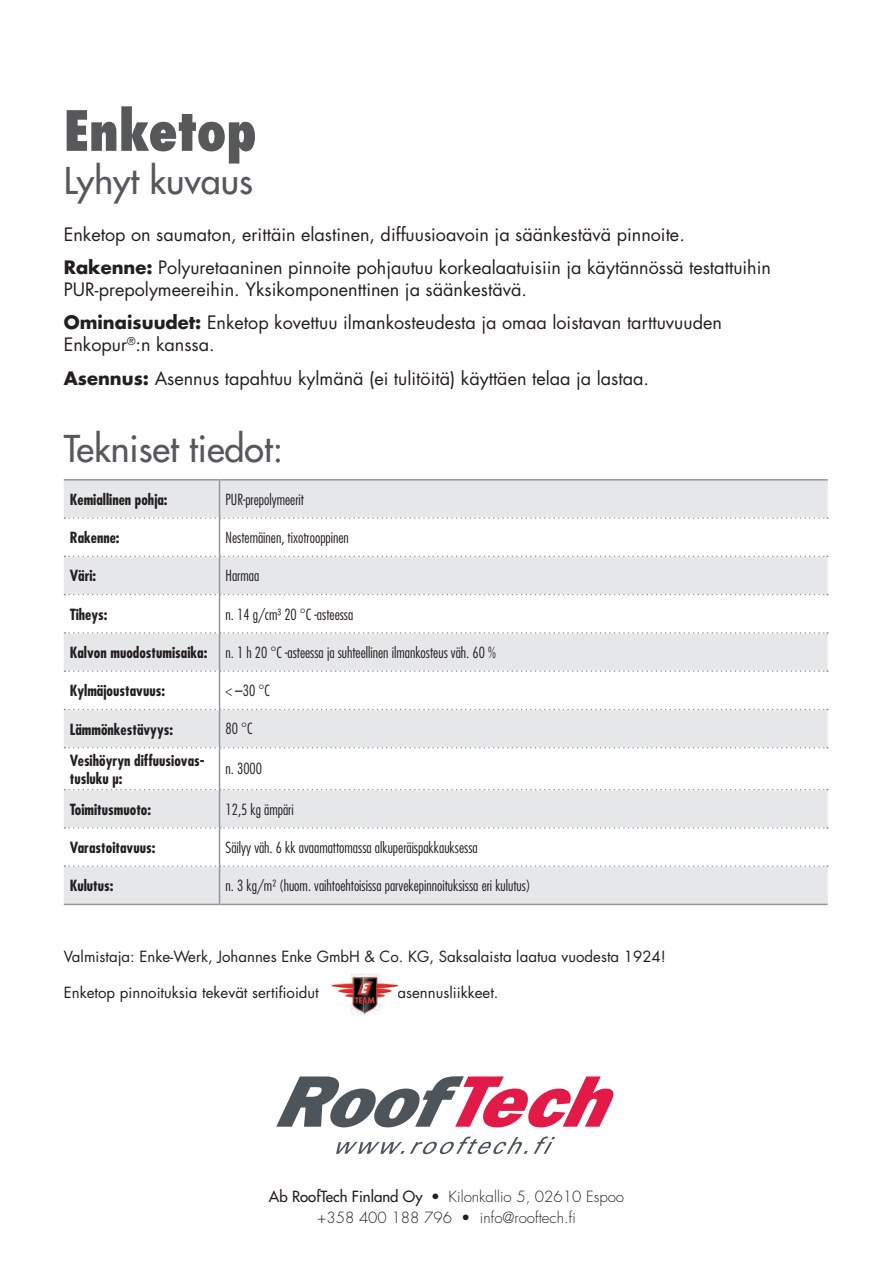
<style>
.page{position:relative;width:893px;height:1263px;background:#fff}
.page>*{position:absolute;margin:0;border:0;box-sizing:border-box;transform-origin:0 0}
.t1{font:800 condensed 54px "Futura";color:#57585a}
.t2{font:36px "Futura";color:#57585a}
.t3{font:18px/33.6px "Futura";color:#231f20}
.t4{font:300 condensed 15px "Futura";color:#231f20}
.t5{font:700 condensed 15px/18px "Futura";color:#231f20}
.t6{font:15px "Futura";color:#231f20}
.t7{font:300 15px/21px "Futura";color:#231f20;text-align:center}
.s1{font-weight:700}
.s2{font-weight:400}
</style>
<div class="page">
<svg style="left:64px;top:481px;width:764px;height:423px;fill:#e6e7e9"></svg>
<hr style="left:64px;top:479px;width:156px;height:2px;background:#939598">
<hr style="left:220px;top:479px;width:608px;height:2px;background:#939598">
<hr style="left:64px;top:904px;width:156px;height:1px;background:#939598">
<hr style="left:220px;top:904px;width:608px;height:1px;background:#939598">
<hr style="left:219px;top:481px;width:1px;height:36px;background:#939598">
<hr style="left:219px;top:519px;width:1px;height:37px;background:#939598">
<hr style="left:219px;top:557px;width:1px;height:37px;background:#939598">
<hr style="left:219px;top:595px;width:1px;height:37px;background:#939598">
<hr style="left:219px;top:634px;width:1px;height:36px;background:#939598">
<hr style="left:219px;top:672px;width:1px;height:37px;background:#939598">
<hr style="left:219px;top:710px;width:1px;height:37px;background:#939598">
<hr style="left:219px;top:748px;width:1px;height:41px;background:#939598">
<hr style="left:219px;top:790px;width:1px;height:37px;background:#939598">
<hr style="left:219px;top:829px;width:1px;height:36px;background:#939598">
<hr style="left:219px;top:867px;width:1px;height:37px;background:#939598">
<svg style="left:65px;top:556px;width:763px;height:1px"></svg>
<svg style="left:65px;top:594px;width:763px;height:1px"></svg>
<svg style="left:65px;top:632px;width:763px;height:2px"></svg>
<svg style="left:65px;top:670px;width:763px;height:2px"></svg>
<svg style="left:65px;top:709px;width:763px;height:1px"></svg>
<svg style="left:65px;top:747px;width:763px;height:1px"></svg>
<svg style="left:65px;top:789px;width:763px;height:1px"></svg>
<svg style="left:65px;top:827px;width:763px;height:2px"></svg>
<svg style="left:65px;top:517px;width:763px;height:2px"></svg>
<svg style="left:65px;top:865px;width:763px;height:2px"></svg>
<svg style="left:276px;top:1076px;width:337px;height:51px"></svg>
<svg style="left:336px;top:1136px;width:192px;height:18px"></svg>
<svg style="left:534px;top:1136px;width:21px;height:18px"></svg>
<img style="left:330px;top:973px;width:67px;height:42px">
<img style="left:330px;top:985px;width:67px;height:17px">
<h1 class="t1" style="left:64px;top:94px;width:194px">Enketop</h1>
<h2 class="t2" style="left:64px;top:158px;width:191px">Lyhyt kuvaus</h2>
<p class="t3" style="left:64px;top:217px;width:709px">Enketop on saumaton, erittäin elastinen, diffuusioavoin ja säänkestävä pinnoite.<br><span class="s1">Rakenne:</span> Polyuretaaninen pinnoite pohjautuu korkealaatuisiin ja käytännössä testattuihin</p>
<p class="t3" style="left:64px;top:272px;width:660px">PUR-prepolymeereihin. Yksikomponenttinen ja säänkestävä.<br><span class="s1">Ominaisuudet:</span> Enketop kovettuu ilmankosteudesta ja omaa loistavan tarttuvuuden</p>
<p class="t3" style="left:64px;top:328px;width:587px">Enkopur<sup>®</sup>:n kanssa.<br><span class="s1">Asennus:</span> Asennus tapahtuu kylmänä (ei tulitöitä) käyttäen telaa ja lastaa.</p>
<h2 class="t2" style="left:64px;top:426px;width:221px">Tekniset tiedot:</h2>
<p class="t5" style="left:70px;top:490px;width:99px">Kemiallinen pohja:</p>
<p class="t4" style="left:226px;top:490px;width:80px">PUR-prepolymeerit</p>
<p class="t5" style="left:70px;top:529px;width:51px">Rakenne:</p>
<p class="t4" style="left:226px;top:529px;width:125px">Nestemäinen, tixotrooppinen</p>
<p class="t5" style="left:70px;top:567px;width:28px">Väri:</p>
<p class="t4" style="left:226px;top:567px;width:35px">Harmaa</p>
<p class="t5" style="left:70px;top:605px;width:39px">Tiheys:</p>
<p class="t4" style="left:226px;top:605px;width:129px">n. 14 g/cm³ 20 °C -asteessa</p>
<p class="t4" style="left:70px;top:643px;width:428px"><span class="s1">Kalvon muodostumisaika:</span> n. 1 h 20 °C -asteessa ja suhteellinen ilmankosteus väh. 60 %</p>
<p class="t5" style="left:70px;top:682px;width:97px">Kylmäjoustavuus:</p>
<p class="t4" style="left:226px;top:682px;width:46px">&lt; –30 °C</p>
<p class="t5" style="left:70px;top:720px;width:105px">Lämmönkestävyys:</p>
<p class="t4" style="left:226px;top:720px;width:29px">80 °C</p>
<p class="t5" style="left:70px;top:751px;width:136px">Vesihöyryn diffuusiovas&shy;tusluku µ:</p>
<p class="t4" style="left:226px;top:760px;width:38px">n. 3000</p>
<p class="t5" style="left:70px;top:800px;width:83px">Toimitusmuoto:</p>
<p class="t4" style="left:226px;top:800px;width:70px">12,5 kg ämpäri</p>
<p class="t5" style="left:70px;top:838px;width:87px">Varastoitavuus:</p>
<p class="t4" style="left:226px;top:838px;width:254px">Säilyy väh. 6 kk avaamattomassa alkuperäispakkauksessa</p>
<p class="t5" style="left:70px;top:877px;width:45px">Kulutus:</p>
<p class="t4" style="left:226px;top:877px;width:306px">n. 3 kg/m² (huom. vaihtoehtoisissa parvekepinnoituksissa eri kulutus)</p>
<p class="t6" style="left:64px;top:947px;width:604px">Valmistaja: Enke-Werk, Johannes Enke GmbH &amp; Co. KG, Saksalaista laatua vuodesta 1924!</p>
<p class="t6" style="left:64px;top:983px;width:257px">Enketop pinnoituksia tekevät sertifioidut</p>
<p class="t6" style="left:397px;top:983px;width:103px">asennusliikkeet.</p>
<p class="t7" style="left:269px;top:1187px;width:357px"><span class="s2">Ab RoofTech Finland Oy •</span> Kilonkallio 5, 02610 Espoo +358 400 188 796 • info@rooftech.fi</p>
</div>
